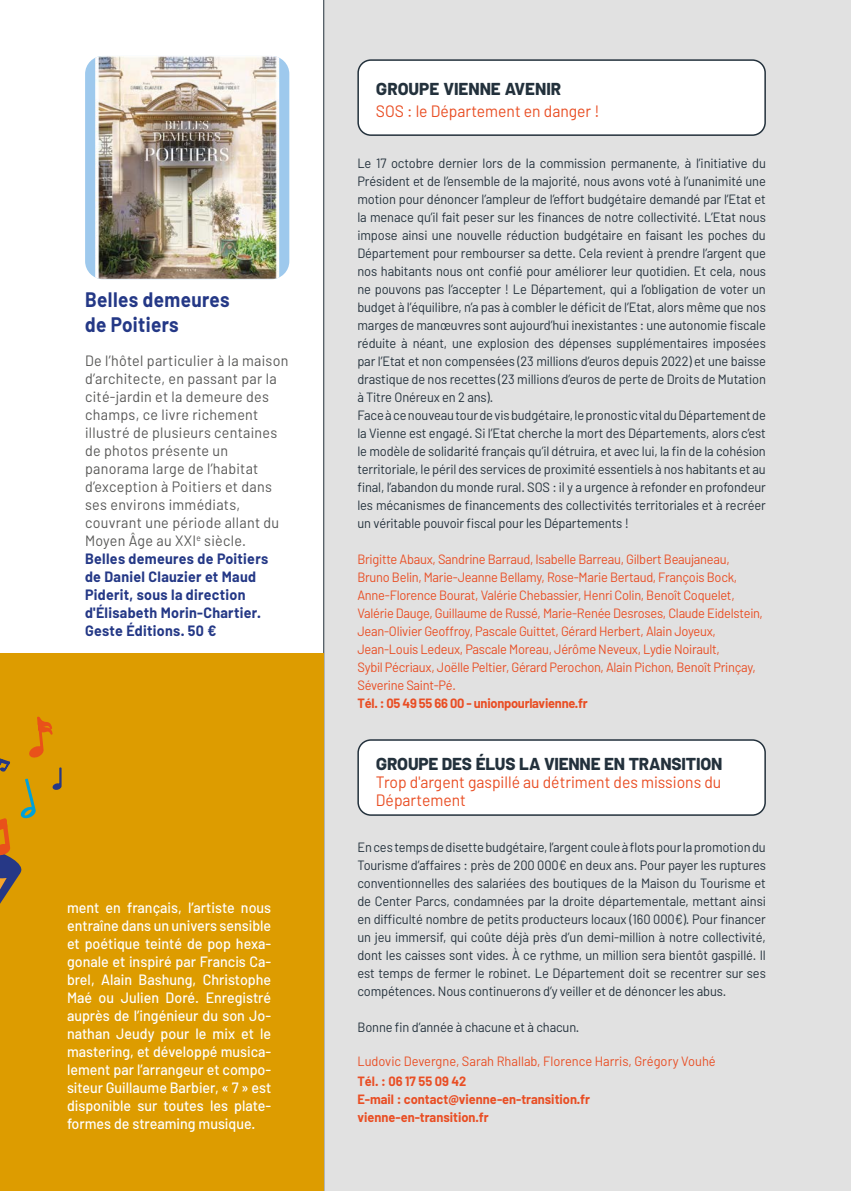
<style>
.page{position:relative;width:851px;height:1191px;background:#fff}
.page>*{position:absolute;margin:0;border:0;box-sizing:border-box;transform-origin:0 0}
.t1{font:700 21px "Barlow";letter-spacing:-.01em;color:#23313c;scale:.95 1}
.t2{font:700 21px/25.2px "Barlow";letter-spacing:.02em;color:#243886;scale:.9 1}
.t3{font:16.5px/18px "Barlow";color:#e94e24;scale:.95 1}
.t4{font:15px/18px "Barlow";letter-spacing:.02em;color:#575756;scale:.95 1}
.t5{font:500 15px/18px "Barlow";color:#fff;text-align:justify;scale:.95 1}
.t6{font:13.5px/18px "Barlow";letter-spacing:-.01em;color:#23313c;scale:.95 1}
.t7{font:13.5px/18px "Barlow";letter-spacing:-.02em;color:#e94e24;scale:.95 1}
.t8{font:700 13.5px/18px "Barlow";color:#e94e24;scale:.95 1}
.t9{font:13.5px "Barlow";color:#e94e24;scale:.95 1}
.t10{font:700 13.5px "Barlow";letter-spacing:-.02em;color:#e94e24;scale:.95 1}
.s1{font-weight:700;color:#243886}
</style>
<div class="page">
<div style="left:323px;top:0;width:527px;height:1191px;background:#e1e1e1"></div>
<div style="left:0;top:654px;width:323px;height:537px;background:#dd9c00"></div>
<div style="left:358px;top:60px;width:407px;height:75px;background:#fff;border-radius:13px"></div>
<div style="left:357px;top:59px;width:408px;height:77px;border:2px solid #23313c;border-radius:13px"></div>
<div style="left:358px;top:740px;width:407px;height:75px;background:#fff;border-radius:13px"></div>
<div style="left:357px;top:739px;width:408px;height:77px;border:2px solid #23313c;border-radius:13px"></div>
<svg style="left:0;top:716px;width:62px;height:188px"></svg>
<div style="left:85px;top:56px;width:204px;height:223px;background:#9ec9ed;border-radius:18px"></div>
<img style="left:95px;top:56px;width:184px;height:223px">
<h1 class="t2" style="left:85px;top:287px;width:162px">Belles demeures de Poitiers</h1>
<p class="t4" style="left:85px;top:351px;width:215px">De l’hôtel particulier à la maison d’architecte, en passant par la cité-jardin et la demeure des champs, ce livre richement illustré de plusieurs centaines de photos présente un panorama large de l’habitat d’exception à Poitiers et dans ses environs immédiats, couvrant une période allant du<br>Moyen Âge au XXI<sup>e</sup> siècle.<br><span class="s1">Belles demeures de Poitiers<br>de Daniel Clauzier et Maud<br>Piderit, sous la direction d'Élisabeth Morin-Chartier.<br>Geste Éditions. 50 €</span></p>
<p class="t5" style="left:67px;top:898px;width:216px">ment en français, l’artiste nous entraîne dans un univers sensible et poétique teinté de pop hexa&shy;gonale et inspiré par Francis Ca&shy;brel, Alain Bashung, Christophe Maé ou Julien Doré. Enregistré auprès de l’ingénieur du son Jo&shy;nathan Jeudy pour le mix et le mastering, et développé musica&shy;lement par l’arrangeur et compo&shy;siteur Guillaume Barbier, « 7 » est disponible sur toutes les plate&shy;formes de streaming musique.</p>
<h1 class="t1" style="left:376px;top:74px;width:196px">groupe vienne avenir</h1>
<p class="t3" style="left:376px;top:102px;width:237px">SOS : le Département en danger !</p>
<p class="t6" style="left:357px;top:153px;width:431px">Le 17 octobre dernier lors de la commission permanente, à l’initiative du Président et de l’ensemble de la majorité, nous avons voté à l’unanimité une motion pour dénoncer l’ampleur de l’effort budgétaire demandé par l’Etat et la menace qu’il fait peser sur les finances de notre collectivité. L’Etat nous impose ainsi une nouvelle réduction budgétaire en faisant les poches du Département pour rembourser sa dette. Cela revient à prendre l’argent que nos habitants nous ont confié pour améliorer leur quotidien. Et cela, nous ne pouvons pas l’accepter ! Le Département, qui a l’obligation de voter un budget à l’équilibre, n’a pas à combler le déficit de l’Etat, alors même que nos marges de manœuvres sont aujourd’hui inexistantes : une autonomie fiscale réduite à néant, une explosion des dépenses supplémentaires imposées par l’Etat et non compensées (23 millions d’euros depuis 2022) et une baisse drastique de nos recettes (23 millions d’euros de perte de Droits de Mutation à Titre Onéreux en 2 ans).<br>Face à ce nouveau tour de vis budgétaire, le pronostic vital du Département de la Vienne est engagé. Si l’Etat cherche la mort des Départements, alors c’est le modèle de solidarité français qu’il détruira, et avec lui, la fin de la cohésion territoriale, le péril des services de proximité essentiels à nos habitants et au final, l’abandon du monde rural. SOS : il y a urgence à refonder en profondeur les mécanismes de financements des collectivités territoriales et à recréer un véritable pouvoir fiscal pour les Départements !</p>
<p class="t7" style="left:357px;top:549px;width:428px">Brigitte Abaux, Sandrine Barraud, Isabelle Barreau, Gilbert Beaujaneau, Bruno Belin, Marie-Jeanne Bellamy, Rose-Marie Bertaud, François Bock, Anne-Florence Bourat, Valérie Chebassier, Henri Colin, Benoît Coquelet, Valérie Dauge, Guillaume de Russé, Marie-Renée Desroses, Claude Eidelstein, Jean-Olivier Geoffroy, Pascale Guittet, Gérard Herbert, Alain Joyeux, Jean-Louis Ledeux, Pascale Moreau, Jérôme Neveux, Lydie Noirault,<br>Sybil Pécriaux, Joëlle Peltier, Gérard Perochon, Alain Pichon, Benoît Prinçay, Séverine Saint-Pé.</p>
<p class="t10" style="left:357px;top:694px;width:244px">Tél. : 05 49 55 66 00 - unionpourlavienne.fr</p>
<h1 class="t1" style="left:376px;top:749px;width:366px">groupe des élus la vienne en transition</h1>
<p class="t3" style="left:376px;top:772px;width:365px">Trop d'argent gaspillé au détriment des missions du<br>Département</p>
<p class="t6" style="left:357px;top:837px;width:431px;text-align:justify">En ces temps de disette budgétaire, l’argent coule à flots pour la promotion du Tourisme d’affaires : près de 200 000€ en deux ans. Pour payer les ruptures conventionnelles des salariées des boutiques de la Maison du Tourisme et de Center Parcs, condamnées par la droite départementale, mettant ainsi en difficulté nombre de petits producteurs locaux (160 000€). Pour financer un jeu immersif, qui coûte déjà près d’un demi-million à notre collectivité, dont les caisses sont vides. À ce rythme, un million sera bientôt gaspillé. Il est temps de fermer le robinet. Le Département doit se recentrer sur ses compétences. Nous continuerons d’y veiller et de dénoncer les abus.</p>
<p class="t6" style="left:357px;top:1017px;width:235px">Bonne fin d’année à chacune et à chacun.</p>
<p class="t9" style="left:357px;top:1052px;width:378px">Ludovic Devergne, Sarah Rhallab, Florence Harris, Grégory Vouhé</p>
<p class="t8" style="left:357px;top:1071px;width:246px">Tél. : 06 17 55 09 42<br>E-mail : contact@vienne-en-transition.fr vienne-en-transition.fr</p>
</div>
